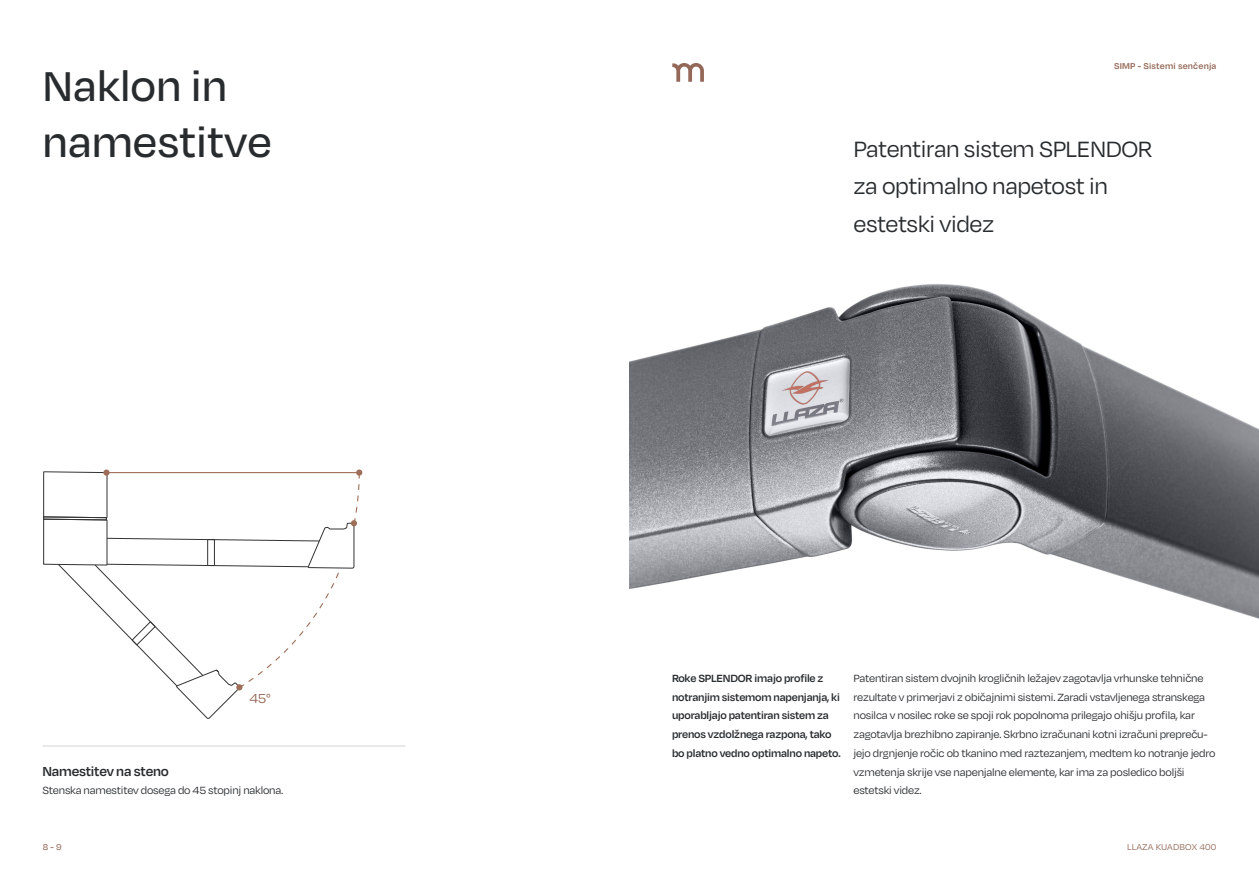
<style>
.page{position:relative;width:1259px;height:893px;background:#fff}
.page>*{position:absolute;margin:0;border:0;box-sizing:border-box;transform-origin:0 0}
._30_6_34_Header_Style_A{font:500 48px/56.2px "Degular";color:#292c2f}
._22_95_25_5_Header_Style_B{font:25.5px/37.5px "Degular";letter-spacing:-.015em;color:#292c2f}
._22_95_25_5_Header_Style_B-2{font:600 15px "Degular";letter-spacing:-.015em;color:#292c2f}
._22_95_25_5_Header_Style_B-3{font:15px "Degular";color:#946858}
._22_95_25_5_Header_Style_B-4{font:12px/18.8px "Degular";letter-spacing:-.015em;color:#292c2f}
._22_95_25_5_Header_Style_B-5{font:600 12px/18.8px "Degular";letter-spacing:-.015em;color:#292c2f}
._7_65_8_5_Header_Style_D{font:600 9.75px "Degular";letter-spacing:.02em;color:#946858}
._7_65_8_5_Header_Style_D-2{font:9.75px "Degular";letter-spacing:.02em;color:#946858}
._7_65_8_5_Header_Style_D-3{font:500 9.75px "Degular";color:#946858}
</style>
<div class="page">
<img style="left:629px;top:284px;width:630px;height:335px">
<svg style="left:672px;top:63px;width:32px;height:19px"></svg>
<hr style="left:43px;top:746px;width:362px;height:1px;background:#d1d2d4">
<div style="left:356px;top:469px;width:6px;height:7px;background:#9d6e58;border-radius:50%"></div>
<svg style="left:43px;top:471px;width:317px;height:248px"></svg>
<p class="_30_6_34_Header_Style_A" style="left:43px;top:55px;width:231px">Naklon in namestitve</p>
<p class="_22_95_25_5_Header_Style_B-3" style="left:250px;top:689px;width:23px">45°</p>
<p class="_22_95_25_5_Header_Style_B-2" style="left:43px;top:762px;width:128px">Namestitev na steno</p>
<p class="_22_95_25_5_Header_Style_B-4" style="left:43px;top:781px;width:242px">Stenska namestitev dosega do 45 stopinj naklona.</p>
<p class="_7_65_8_5_Header_Style_D" style="left:1114px;top:60px;width:104px">SIMP - Sistemi senčenja</p>
<p class="_22_95_25_5_Header_Style_B" style="left:853px;top:129px;width:301px">Patentiran sistem SPLENDOR za optimalno napetost in estetski videz</p>
<p class="_22_95_25_5_Header_Style_B-5" style="left:672px;top:668px;width:170px">Roke SPLENDOR imajo profile z notranjim sistemom napenjanja, ki uporabljajo patentiran sistem za prenos vzdolžnega razpona, tako bo platno vedno optimalno napeto.</p>
<p class="_22_95_25_5_Header_Style_B-4" style="left:853px;top:668px;width:363px">Patentiran sistem dvojnih krogličnih ležajev zagotavlja vrhunske tehnične rezultate v primerjavi z običajnimi sistemi. Zaradi vstavljenega stranskega nosilca v nosilec roke se spoji rok popolnoma prilegajo ohišju profila, kar zagotavlja brezhibno zapiranje. Skrbno izračunani kotni izračuni prepreču&shy;jejo drgnjenje ročic ob tkanino med raztezanjem, medtem ko notranje jedro vzmetenja skrije vse napenjalne elemente, kar ima za posledico boljši estetski videz.</p>
<p class="_7_65_8_5_Header_Style_D-3" style="left:43px;top:841px;width:20px">8 - 9</p>
<p class="_7_65_8_5_Header_Style_D-2" style="left:1127px;top:841px;width:91px">LLAZA KUADBOX 400</p>
</div>
